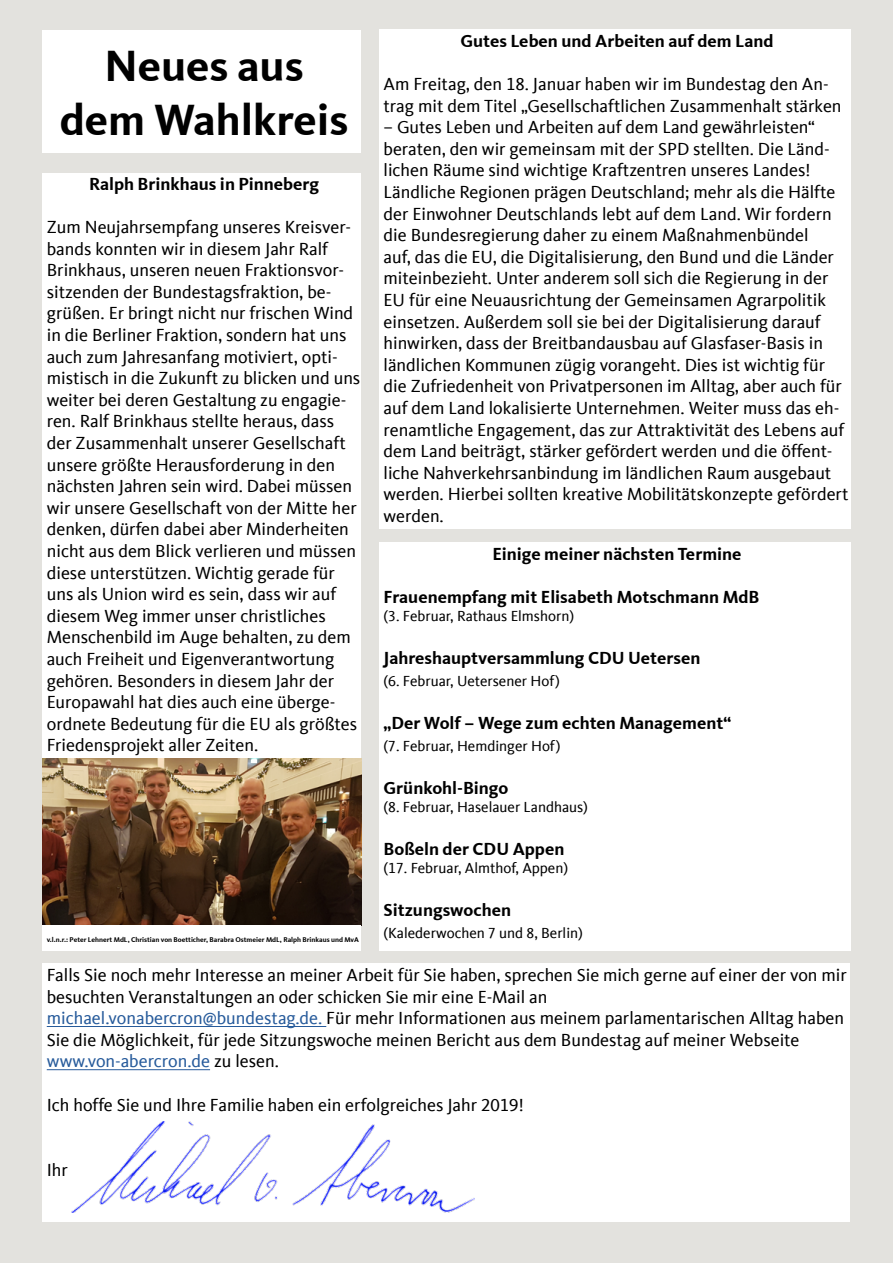
<style>
.page{position:relative;width:893px;height:1263px;background:#e3e2de}
.page>*{position:absolute;margin:0;border:0;box-sizing:border-box;transform-origin:0 0}
.t1{font:700 45px/54px "CDU Kievit Tab";color:#000;text-align:center}
.t2{font:18px/21.6px "CDU Kievit Tab";color:#000}
.t3{font:700 18px "CDU Kievit Tab";color:#000}
.t4{font:15px "CDU Kievit Tab";color:#000}
.t5{font:700 7.05px "CDU Kievit Tab";color:#000}
.s1{color:#275b9b}
</style>
<div class="page">
<div style="left:43px;top:963px;width:807px;height:259px;background:#fff"></div>
<hr style="left:47px;top:1026px;width:279px;height:1px;background:#275b9b">
<hr style="left:47px;top:1069px;width:163px;height:1px;background:#275b9b">
<img style="left:72px;top:1121px;width:402px;height:91px">
<div style="left:43px;top:30px;width:318px;height:123px;background:#fff"></div>
<div style="left:379px;top:30px;width:471px;height:499px;background:#fff"></div>
<div style="left:379px;top:543px;width:471px;height:408px;background:#fff"></div>
<div style="left:43px;top:173px;width:318px;height:586px;background:#fff"></div>
<img style="left:43px;top:759px;width:318px;height:166px">
<div style="left:43px;top:925px;width:318px;height:26px;background:#fff"></div>
<h1 class="t1" style="left:60px;top:39px;width:290px">Neues aus dem Wahlkreis</h1>
<p class="t3" style="left:89px;top:173px;width:232px">Ralph Brinkhaus in Pinneberg</p>
<p class="t2" style="left:47px;top:216px;width:315px">Zum Neujahrsempfang unseres Kreisver&shy;bands konnten wir in diesem Jahr Ralf Brinkhaus, unseren neuen Fraktionsvor&shy;sitzenden der Bundestagsfraktion, be&shy;grüßen. Er bringt nicht nur frischen Wind in die Berliner Fraktion, sondern hat uns auch zum Jahresanfang motiviert, opti&shy;mistisch in die Zukunft zu blicken und uns weiter bei deren Gestaltung zu engagie&shy;ren. Ralf Brinkhaus stellte heraus, dass der Zusammenhalt unserer Gesellschaft unsere größte Herausforderung in den nächsten Jahren sein wird. Dabei müssen wir unsere Gesellschaft von der Mitte her denken, dürfen dabei aber Minderheiten nicht aus dem Blick verlieren und müssen diese unterstützen. Wichtig gerade für uns als Union wird es sein, dass wir auf diesem Weg immer unser christliches Menschenbild im Auge behalten, zu dem auch Freiheit und Eigenverantwortung gehören. Besonders in diesem Jahr der Europawahl hat dies auch eine überge&shy;ordnete Bedeutung für die EU als größtes Friedensprojekt aller Zeiten.</p>
<p class="t5" style="left:47px;top:936px;width:314px">v.l.n.r.: Peter Lehnert MdL, Christian von Boetticher, Barabra Ostmeier MdL, Ralph Brinkaus und MvA</p>
<p class="t3" style="left:460px;top:30px;width:315px">Gutes Leben und Arbeiten auf dem Land</p>
<p class="t2" style="left:384px;top:73px;width:460px">Am Freitag, den 18. Januar haben wir im Bundestag den An&shy;trag mit dem Titel „Gesellschaftlichen Zusammenhalt stärken</p>
<p class="t2" style="left:384px;top:117px;width:467px">– Gutes Leben und Arbeiten auf dem Land gewährleisten“ beraten, den wir gemeinsam mit der SPD stellten. Die Länd&shy;lichen Räume sind wichtige Kraftzentren unseres Landes!<br>Ländliche Regionen prägen Deutschland; mehr als die Hälfte der Einwohner Deutschlands lebt auf dem Land. Wir fordern die Bundesregierung daher zu einem Maßnahmenbündel<br>auf, das die EU, die Digitalisierung, den Bund und die Länder miteinbezieht. Unter anderem soll sich die Regierung in der EU für eine Neuausrichtung der Gemeinsamen Agrarpolitik einsetzen. Außerdem soll sie bei der Digitalisierung darauf hinwirken, dass der Breitbandausbau auf Glasfaser-Basis in ländlichen Kommunen zügig vorangeht. Dies ist wichtig für die Zufriedenheit von Privatpersonen im Alltag, aber auch für auf dem Land lokalisierte Unternehmen. Weiter muss das eh&shy;renamtliche Engagement, das zur Attraktivität des Lebens auf dem Land beiträgt, stärker gefördert werden und die öffent&shy;liche Nahverkehrsanbindung im ländlichen Raum ausgebaut werden. Hierbei sollten kreative Mobilitätskonzepte gefördert werden.</p>
<p class="t3" style="left:492px;top:543px;width:251px">Einige meiner nächsten Termine</p>
<p class="t3" style="left:384px;top:586px;width:377px">Frauenempfang mit Elisabeth Motschmann MdB</p>
<p class="t4" style="left:384px;top:607px;width:192px">(3. Februar, Rathaus Elmshorn)</p>
<p class="t3" style="left:384px;top:647px;width:318px">Jahreshauptversammlung CDU Uetersen</p>
<p class="t4" style="left:384px;top:672px;width:178px">(6. Februar, Uetersener Hof)</p>
<p class="t3" style="left:384px;top:712px;width:349px">„Der Wolf – Wege zum echten Management“</p>
<p class="t4" style="left:384px;top:737px;width:178px">(7. Februar, Hemdinger Hof)</p>
<p class="t3" style="left:384px;top:777px;width:126px">Grünkohl-Bingo</p>
<p class="t4" style="left:384px;top:798px;width:206px">(8. Februar, Haselauer Landhaus)</p>
<p class="t3" style="left:384px;top:838px;width:182px">Boßeln der CDU Appen</p>
<p class="t4" style="left:384px;top:859px;width:186px">(17. Februar, Almthof, Appen)</p>
<p class="t3" style="left:384px;top:899px;width:129px">Sitzungswochen</p>
<p class="t4" style="left:384px;top:924px;width:201px">(Kalederwochen 7 und 8, Berlin)</p>
<p class="t2" style="left:47px;top:964px;width:802px">Falls Sie noch mehr Interesse an meiner Arbeit für Sie haben, sprechen Sie mich gerne auf einer der von mir besuchten Veranstaltungen an oder schicken Sie mir eine E-Mail an<br><span class="s1">michael.vonabercron@bundestag.de.</span> Für mehr Informationen aus meinem parlamentarischen Alltag haben Sie die Möglichkeit, für jede Sitzungswoche meinen Bericht aus dem Bundestag auf meiner Webseite <span class="s1">www.von-abercron.de</span> zu lesen.</p>
<p class="t2" style="left:47px;top:1094px;width:478px">Ich hoffe Sie und Ihre Familie haben ein erfolgreiches Jahr 2019!</p>
<p class="t2" style="left:47px;top:1159px;width:23px">Ihr</p>
</div>
